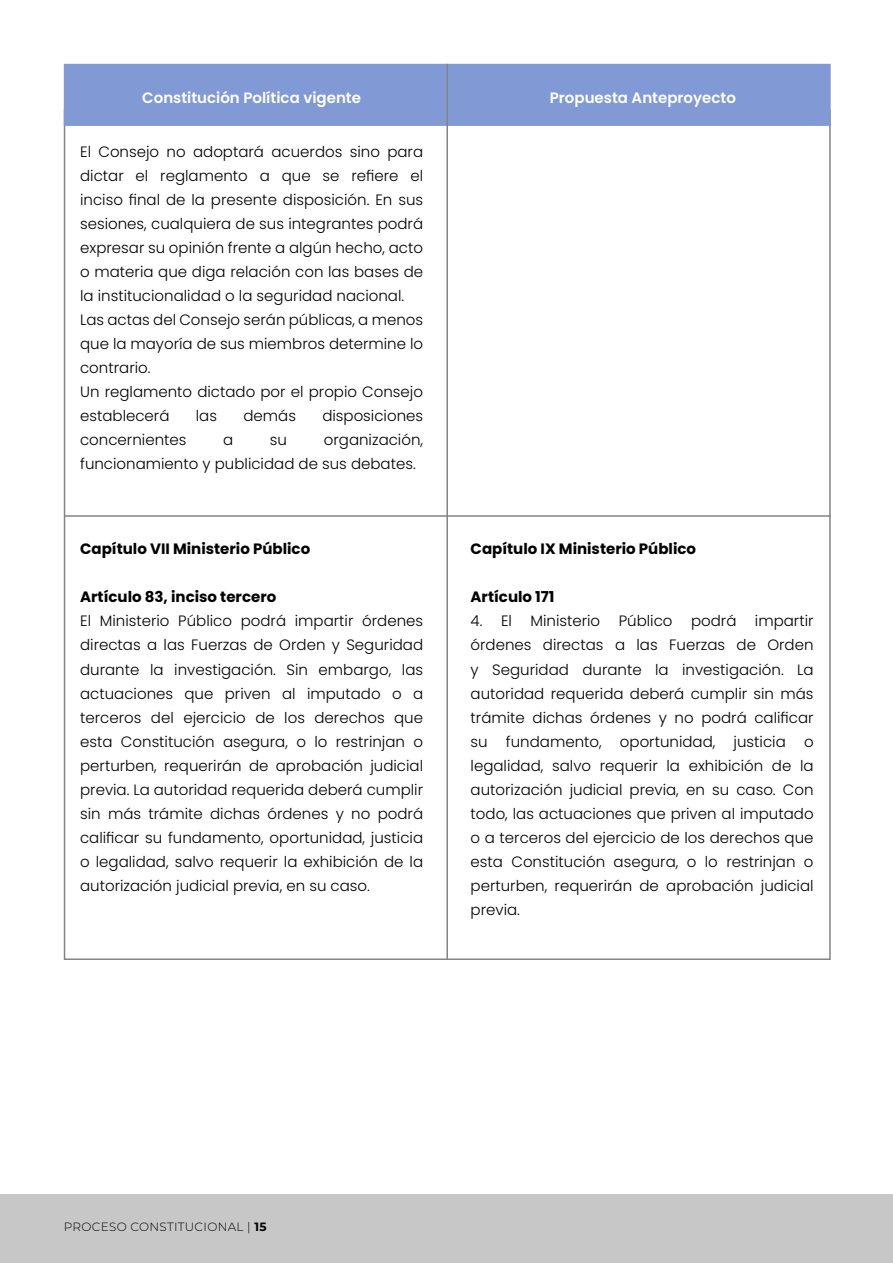
<style>
.page{position:relative;width:893px;height:1263px;background:#fff}
.page>*{position:absolute;margin:0;border:0;box-sizing:border-box;transform-origin:0 0}
.t1{font:300 15px/24px "Poppins";color:#000}
.t2{font:700 15px "Poppins";color:#000}
.t3{font:600 15px "Poppins";color:#fff}
.t4{font:300 12px "Montserrat";letter-spacing:.025em;color:#000}
.s1{font-weight:700}
</style>
<div class="page">
<div style="left:0;top:1195px;width:893px;height:68px;background:#c7c7c7"></div>
<div style="left:64px;top:64px;width:767px;height:62px;background:#8199d4;border:2px solid #8199d4"></div>
<hr style="left:446px;top:64px;width:2px;height:895px;background:#838383">
<hr style="left:65px;top:515px;width:766px;height:2px;background:#838383">
<p class="t3" style="left:142px;top:89px;width:220px">Constitución Política vigente</p>
<p class="t3" style="left:550px;top:89px;width:188px">Propuesta Anteproyecto</p>
<p class="t1" style="left:80px;top:140px;width:345px">El Consejo no adoptará acuerdos sino para dictar el reglamento a que se refiere el inciso final de la presente disposición. En sus sesiones, cualquiera de sus integrantes podrá expresar su opinión frente a algún hecho, acto o materia que diga relación con las bases de la institucionalidad o la seguridad nacional.<br>Las actas del Consejo serán públicas, a menos que la mayoría de sus miembros determine lo contrario.<br>Un reglamento dictado por el propio Consejo establecerá</p>
<p class="t1" style="left:196px;top:404px;width:23px">las</p>
<p class="t1" style="left:243px;top:404px;width:54px">demás</p>
<p class="t1" style="left:322px;top:404px;width:102px">disposiciones</p>
<p class="t1" style="left:80px;top:428px;width:344px;text-indent:244px">organización, funcionamiento y publicidad de sus debates.</p>
<p class="t1" style="left:80px;top:428px;width:108px">concernientes</p>
<p class="t1" style="left:223px;top:428px;width:12px">a</p>
<p class="t1" style="left:270px;top:428px;width:19px">su</p>
<p class="t2" style="left:80px;top:540px;width:232px">Capítulo VII Ministerio Público</p>
<p class="t2" style="left:80px;top:588px;width:198px">Artículo 83, inciso tercero</p>
<p class="t1" style="left:80px;top:609px;width:345px;text-align:justify">El Ministerio Público podrá impartir órdenes directas a las Fuerzas de Orden y Seguridad durante la investigación. Sin embargo, las actuaciones que priven al imputado o a terceros del ejercicio de los derechos que esta Constitución asegura, o lo restrinjan o perturben, requerirán de aprobación judicial previa. La autoridad requerida deberá cumplir sin más trámite dichas órdenes y no podrá calificar su fundamento, oportunidad, justicia o legalidad, salvo requerir la exhibición de la autorización judicial previa, en su caso.</p>
<p class="t2" style="left:471px;top:540px;width:227px">Capítulo IX Ministerio Público</p>
<p class="t2" style="left:471px;top:588px;width:86px">Artículo 171</p>
<p class="t1" style="left:471px;top:609px;width:345px;text-align:justify">4. El Ministerio Público podrá impartir órdenes directas a las Fuerzas de Orden y Seguridad durante la investigación. La autoridad requerida deberá cumplir sin más trámite dichas órdenes y no podrá calificar su fundamento, oportunidad, justicia o legalidad, salvo requerir la exhibición de la autorización judicial previa, en su caso. Con todo, las actuaciones que priven al imputado o a terceros del ejercicio de los derechos que esta Constitución asegura, o lo restrinjan o perturben, requerirán de aprobación judicial previa.</p>
<p class="t4" style="left:64px;top:1218px;width:204px">PROCESO CONSTITUCIONAL | <span class="s1">15</span></p>
</div>
